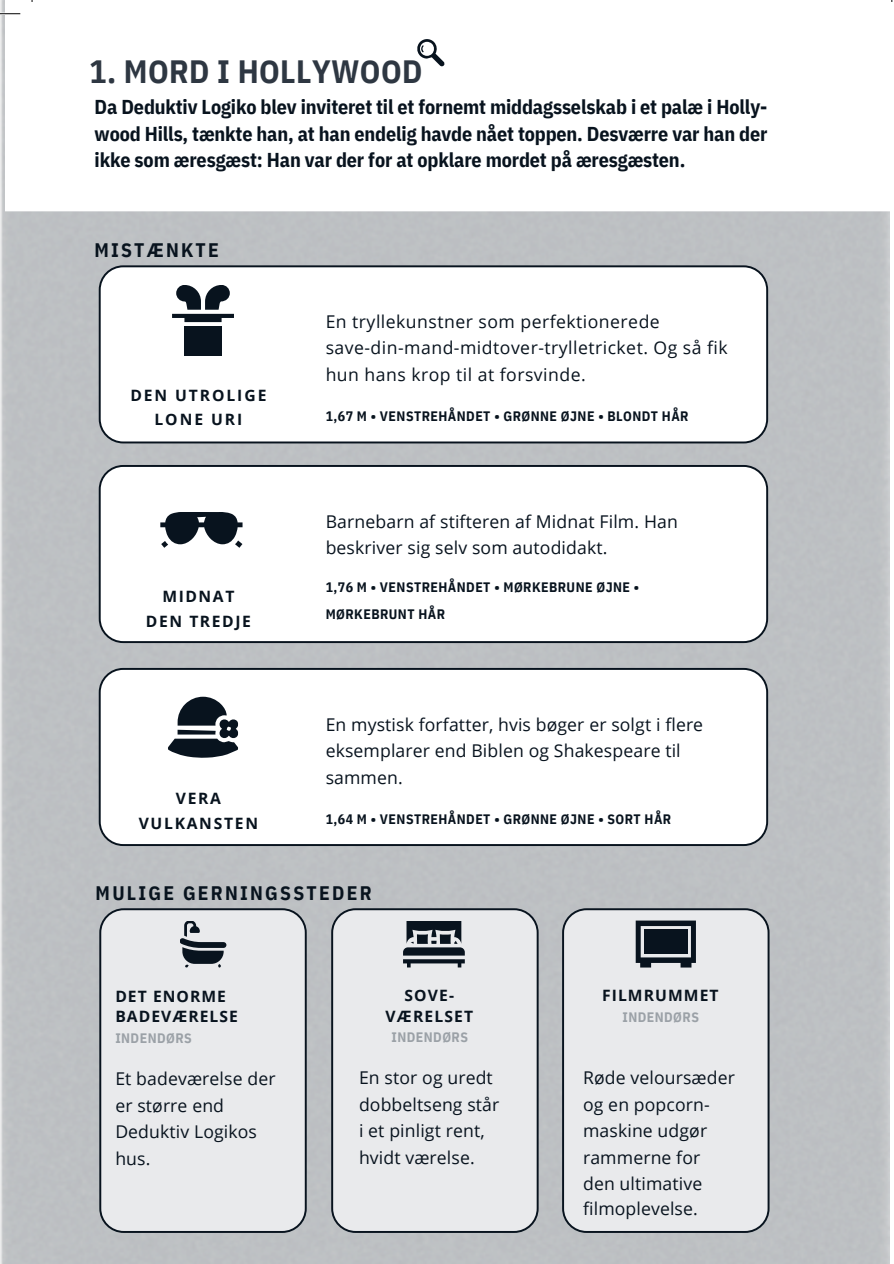
<style>
.page{position:relative;width:894px;height:1264px;background:#fff}
.page>*{position:absolute;margin:0;border:0;box-sizing:border-box;transform-origin:0 0}
.t1{font:700 32.25px "IBM Plex Sans Cond";letter-spacing:.01em;color:#2e3742}
.t2{font:700 20.1px/26.4px "IBM Plex Sans Cond";letter-spacing:-.005em;color:#08131e;text-align:justify}
.t3{font:700 19.5px "IBM Plex Sans Cond";letter-spacing:.115em;color:#08131e}
.t4{font:17.55px/26.4px "Open Sans";letter-spacing:.01em;color:#08131e}
.t5{font:700 15.6px/24.9px "Open Sans";letter-spacing:.1em;color:#08131e;text-align:center}
.t6{font:700 15.6px/20.5px "Open Sans";letter-spacing:.065em;color:#08131e}
.t7{font:700 15.6px/24.9px "Open Sans";letter-spacing:.125em;color:#08131e;text-align:center}
.t8{font:700 15.6px/20.5px "Open Sans";letter-spacing:.075em;color:#08131e;text-align:center}
.t9{font:700 15.6px "Open Sans";letter-spacing:.07em;color:#08131e}
.t10{font:700 13.65px/26.4px "IBM Plex Sans Cond";letter-spacing:.035em;color:#08131e}
.t11{font:700 13.65px "IBM Plex Sans Cond";letter-spacing:.035em;color:#9ba1a7}
</style>
<div class="page">
<div style="left:0;top:0;width:889px;height:1263px;background:#bdc0c3"></div>
<div style="left:2px;top:0;width:888px;height:211px;background:#fff"></div>
<div style="left:100px;top:909px;width:206px;height:322px;background:#e9eaec;border-radius:23px"></div>
<div style="left:99px;top:908px;width:207px;height:324px;border:2px solid #08131e;border-radius:23px"></div>
<div style="left:332px;top:909px;width:205px;height:322px;background:#e9eaec;border-radius:23px"></div>
<div style="left:331px;top:908px;width:207px;height:324px;border:2px solid #08131e;border-radius:23px"></div>
<div style="left:563px;top:909px;width:205px;height:322px;background:#e9eaec;border-radius:23px"></div>
<div style="left:562px;top:908px;width:207px;height:324px;border:2px solid #08131e;border-radius:23px"></div>
<svg style="left:180px;top:921px;width:46px;height:46px"></svg>
<svg style="left:403px;top:921px;width:61px;height:46px"></svg>
<svg style="left:635px;top:920px;width:60px;height:47px"></svg>
<div style="left:644px;top:929px;width:43px;height:24px;background:#08131e"></div>
<div style="left:100px;top:669px;width:667px;height:176px;background:#fff;border-radius:23px"></div>
<div style="left:99px;top:668px;width:669px;height:178px;border:2px solid #08131e;border-radius:23px"></div>
<svg style="left:168px;top:696px;width:71px;height:62px"></svg>
<div style="left:100px;top:466px;width:667px;height:176px;background:#fff;border-radius:23px"></div>
<div style="left:99px;top:465px;width:669px;height:178px;border:2px solid #08131e;border-radius:23px"></div>
<svg style="left:160px;top:512px;width:82px;height:36px"></svg>
<div style="left:100px;top:266px;width:667px;height:176px;background:#fff;border-radius:23px"></div>
<div style="left:99px;top:265px;width:669px;height:178px;border:2px solid #08131e;border-radius:23px"></div>
<div style="left:184px;top:326px;width:37px;height:29px;background:#08131e"></div>
<svg style="left:172px;top:285px;width:62px;height:37px"></svg>
<svg style="left:417px;top:39px;width:27px;height:28px"></svg>
<hr style="left:0;top:13px;width:20px;height:2px;background:#fff">
<svg style="left:0;top:13px;width:20px;height:1px"></svg>
<svg style="left:0;top:1263px;width:20px;height:1px"></svg>
<h4 class="t1" style="left:89px;top:50px;width:334px">1. MORD I HOLLYWOOD</h4>
<h5 class="t2" style="left:95px;top:94px;width:674px">Da Deduktiv Logiko blev inviteret til et fornemt middagsselskab i et palæ i Holly&shy;wood Hills, tænkte han, at han endelig havde nået toppen. Desværre var han der ikke som æresgæst: Han var der for at opklare mordet på æresgæsten.</h5>
<p class="t3" style="left:95px;top:237px;width:125px">MISTÆNKTE</p>
<h5 class="t7" style="left:130px;top:382px;width:137px">DEN UTROLIGE<br>LONE URI</h5>
<h3 class="t5" style="left:146px;top:583px;width:106px">MIDNAT<br>DEN TREDJE</h3>
<h2 class="t5" style="left:139px;top:785px;width:121px">VERA<br>VULKANSTEN</h2>
<h4 class="t4" style="left:325px;top:308px;width:403px">En tryllekunstner som perfektionerede save-din-mand-midtover-trylletricket. Og så fik hun hans krop til at forsvinde.</h4>
<h4 class="t10" style="left:325px;top:402px;width:364px">1,67 M • VENSTREHÅNDET • GRØNNE ØJNE • BLONDT HÅR</h4>
<h2 class="t4" style="left:325px;top:507px;width:353px">Barnebarn af stifteren af Midnat Film. Han beskriver sig selv som autodidakt.</h2>
<p class="t10" style="left:325px;top:574px;width:315px">1,76 M • VENSTREHÅNDET • MØRKEBRUNE ØJNE •<br>MØRKEBRUNT HÅR</p>
<h5 class="t4" style="left:325px;top:710px;width:379px">En mystisk forfatter, hvis bøger er solgt i flere eksemplarer end Biblen og Shakespeare til sammen.</h5>
<h5 class="t10" style="left:325px;top:805px;width:347px">1,64 M • VENSTREHÅNDET • GRØNNE ØJNE • SORT HÅR</h5>
<h1 class="t3" style="left:96px;top:879px;width:277px">MULIGE GERNINGSSTEDER</h1>
<h4 class="t6" style="left:115px;top:985px;width:124px">DET ENORME<br>BADEVÆRELSE</h4>
<h4 class="t11" style="left:115px;top:1028px;width:78px">INDENDØRS</h4>
<p class="t4" style="left:115px;top:1065px;width:162px">Et badeværelse der er større end<br>Deduktiv Logikos hus.</p>
<h5 class="t8" style="left:385px;top:984px;width:89px">SOVE-<br>VÆRELSET</h5>
<h5 class="t11" style="left:391px;top:1028px;width:78px">INDENDØRS</h5>
<p class="t4" style="left:359px;top:1064px;width:142px">En stor og uredt dobbeltseng står i et pinligt rent, hvidt værelse.</p>
<h4 class="t9" style="left:602px;top:984px;width:118px">FILMRUMMET</h4>
<h4 class="t11" style="left:622px;top:1007px;width:78px">INDENDØRS</h4>
<h4 class="t4" style="left:583px;top:1064px;width:153px">Røde veloursæder og en popcorn&shy;maskine udgør rammerne for den ultimative</h4>
<h5 class="t4" style="left:583px;top:1194px;width:116px">filmoplevelse.</h5>
</div>
